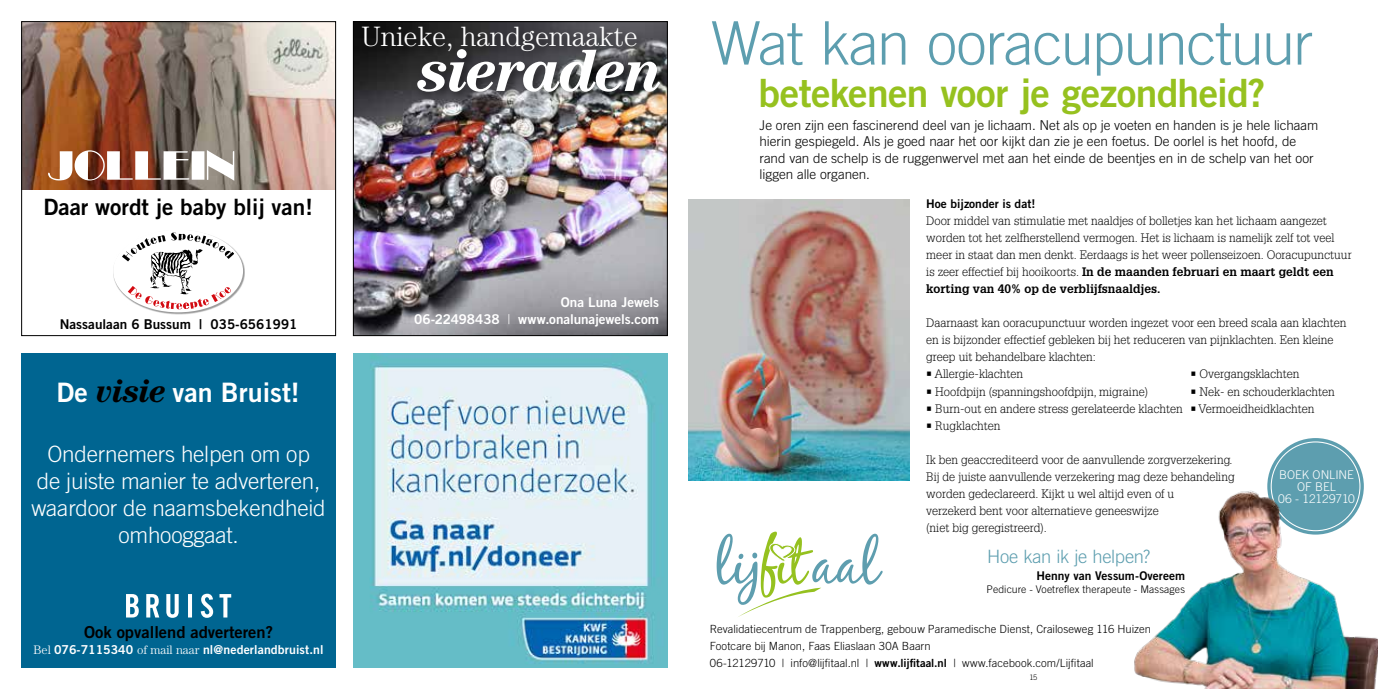
<style>
.page{position:relative;width:1378px;height:689px;background:#fff}
.page>*{position:absolute;margin:0;border:0;box-sizing:border-box;transform-origin:0 0}
.t1{font:italic 700 60.9px "Century Std";letter-spacing:-.04em;color:#fff}
.t2{font:300 60px "Trade Gothic LT Std";letter-spacing:-.025em;color:#5d9eaf}
.t3{font:58.5px "VI Bong Nuoc Hoa";color:#fff}
.t4{font:39px "Trade Gothic LT Std Bd 2";letter-spacing:-.015em;color:#96c11f}
.t5{font:300 28.05px "Century Std";color:#fff}
.t6{font:26.85px "Trade Gothic LT Std Bd 2";color:#fff}
.t7{font:300 22.5px/27px "Trade Gothic LT Std";letter-spacing:-.01em;color:#fff;text-align:center}
.t8{font:22.5px "Trade Gothic LT Std Bd 2";color:#000}
.t9{font:300 18.3px "Trade Gothic LT Std";letter-spacing:-.015em;color:#5d9eaf}
.t10{font:16.5px "Trade Gothic LT Std Bd 2";color:#000}
.t11{font:300 13.5px/16.5px "Trade Gothic LT Std";letter-spacing:-.005em;color:#000}
.t12{font:13.5px/17px "Trade Gothic LT Std Bd 2";letter-spacing:-.005em;color:#fff;text-align:right}
.t13{font:13.5px "Trade Gothic LT Std Bd 2";color:#000}
.t14{font:12.3px "Trade Gothic LT Std Bd 2";letter-spacing:.01em;color:#fff}
.t15{font:300 12px/17px "Glypha LT Std";color:#000}
.t16{font:12px "Trade Gothic LT Std Bd 2";color:#000}
.t17{font:300 12px/12px "Trade Gothic LT Std";letter-spacing:-.005em;color:#fff;text-align:center}
.t18{font:300 11.25px/17px "Trade Gothic LT Std";letter-spacing:.005em;color:#000}
.t19{font:300 10.5px "Trade Gothic LT Std";letter-spacing:.005em;color:#000}
.t20{font:300 7.5px "Trade Gothic LT Std";color:#000}
.s1{font-family:"Century LT";font-weight:700;font-style:italic;font-size:33px;color:#000}
.s2{font-family:"Century LT";font-weight:300}
.s3{font-family:"Trade Gothic LT Std";font-weight:300}
.s4{font-weight:700}
.s5{font-family:"Trade Gothic LT Std Bd 2";font-weight:400}
</style>
<div class="page">
<svg style="left:716px;top:531px;width:166px;height:86px"></svg>
<div style="left:1267px;top:438px;width:96px;height:96px;background:#5d9eaf;border-radius:50%"></div>
<img style="left:1134px;top:484px;width:244px;height:205px">
<img style="left:689px;top:200px;width:220px;height:280px">
<img style="left:23px;top:23px;width:311px;height:167px">
<div style="left:21px;top:21px;width:315px;height:315px;border:1px solid #000"></div>
<div style="left:113px;top:230px;width:132px;height:84px;background:#000;opacity:.4"></div>
<div style="left:113px;top:230px;width:130px;height:82px;background:#fff;border-radius:50%"></div>
<svg style="left:122px;top:232px;width:112px;height:78px"></svg>
<img style="left:355px;top:23px;width:311px;height:311px">
<div style="left:353px;top:21px;width:315px;height:315px;border:1px solid #000"></div>
<div style="left:360px;top:23px;width:311px;height:81px;background:#000;opacity:.5"></div>
<div style="left:21px;top:353px;width:315px;height:315px;background:#006591"></div>
<svg style="left:126px;top:594px;width:105px;height:24px"></svg>
<img style="left:353px;top:353px;width:315px;height:315px">
<h3 class="t3" style="left:47px;top:129px;width:190px">Jollein</h3>
<h3 class="t8" style="left:43px;top:193px;width:271px">Daar wordt je baby blij van!</h3>
<p class="t13" style="left:60px;top:316px;width:239px">Nassaulaan 6 Bussum | 035-6561991</p>
<h3 class="t6" style="left:57px;top:375px;width:245px">De <span class="s1">visie</span> van Bruist!</h3>
<h3 class="t7" style="left:31px;top:440px;width:296px">Ondernemers helpen om op<br>de juiste manier te adverteren, waardoor de naamsbekendheid omhooggaat.</h3>
<h3 class="t10" style="left:84px;top:622px;width:190px">Ook opvallend adverteren?</h3>
<p class="t14" style="left:34px;top:642px;width:292px"><span class="s2">Bel</span> 076-7115340 <span class="s2">of mail naar</span> nl@nederlandbruist.nl</p>
<h3 class="t5" style="left:361px;top:21px;width:278px">Unieke, handgemaakte</h3>
<h1 class="t1" style="left:419px;top:35px;width:246px">sieraden</h1>
<p class="t12" style="left:414px;top:294px;width:247px">Ona Luna Jewels<br>06-22498438 <span class="s3">|</span> www.onalunajewels.com</p>
<h2 class="t2" style="left:711px;top:8px;width:603px">Wat kan ooracupunctuur</h2>
<h3 class="t4" style="left:758px;top:68px;width:508px">betekenen voor je gezondheid?</h3>
<p class="t11" style="left:759px;top:116px;width:560px">Je oren zijn een fascinerend deel van je lichaam. Net als op je voeten en handen is je hele lichaam hierin gespiegeld. Als je goed naar het oor kijkt dan zie je een foetus. De oorlel is het hoofd, de rand van de schelp is de ruggenwervel met aan het einde de beentjes en in de schelp van het oor liggen alle organen.</p>
<p class="t16" style="left:926px;top:197px;width:110px">Hoe bijzonder is dat!</p>
<p class="t15" style="left:926px;top:213px;width:427px">Door middel van stimulatie met naaldjes of bolletjes kan het lichaam aangezet worden tot het zelfherstellend vermogen. Het is lichaam is namelijk zelf tot veel meer in staat dan men denkt. Eerdaags is het weer pollenseizoen. Ooracupunctuur is zeer effectief bij hooikoorts. <span class="s4">In de maanden februari en maart geldt een korting van 40% op de verblijfsnaaldjes.</span></p>
<p class="t15" style="left:926px;top:315px;width:421px">Daarnaast kan ooracupunctuur worden ingezet voor een breed scala aan klachten en is bijzonder effectief gebleken bij het reduceren van pijnklachten. Een kleine greep uit behandelbare klachten:</p>
<p class="t15" style="left:926px;top:366px;width:98px">• Allergie-klachten</p>
<p class="t15" style="left:1190px;top:366px;width:111px">• Overgangsklachten</p>
<p class="t15" style="left:926px;top:383px;width:223px">• Hoofdpijn (spanningshoofdpijn, migraine)</p>
<p class="t15" style="left:1190px;top:383px;width:146px">• Nek- en schouderklachten</p>
<p class="t15" style="left:926px;top:400px;width:390px">• Burn-out en andere stress gerelateerde klachten • Vermoeidheidklachten</p>
<p class="t15" style="left:926px;top:417px;width:76px">• Rugklachten</p>
<p class="t15" style="left:926px;top:451px;width:310px">Ik ben geaccrediteerd voor de aanvullende zorgverzekering.<br>Bij de juiste aanvullende verzekering mag deze behandeling worden gedeclareerd. Kijkt u wel altijd even of u<br>verzekerd bent voor alternatieve geneeswijze<br>(niet big geregistreerd).</p>
<p class="t17" style="left:1278px;top:468px;width:78px">BOEK ONLINE<br>OF BEL<br>06 - 12129710</p>
<h3 class="t9" style="left:987px;top:545px;width:165px">Hoe kan ik je helpen?</h3>
<p class="t16" style="left:1036px;top:568px;width:150px">Henny van Vessum-Overeem</p>
<p class="t19" style="left:986px;top:583px;width:200px">Pedicure - Voetreflex therapeute - Massages</p>
<p class="t18" style="left:710px;top:621px;width:443px">Revalidatiecentrum de Trappenberg, gebouw Paramedische Dienst, Crailoseweg 116 Huizen<br>Footcare bij Manon, Faas Eliaslaan 30A Baarn<br>06-12129710 | info@lijfitaal.nl | <span class="s5">www.lijfitaal.nl</span> | www.facebook.com/Lijfitaal</p>
<p class="t20" style="left:1029px;top:672px;width:9px">15</p>
</div>
